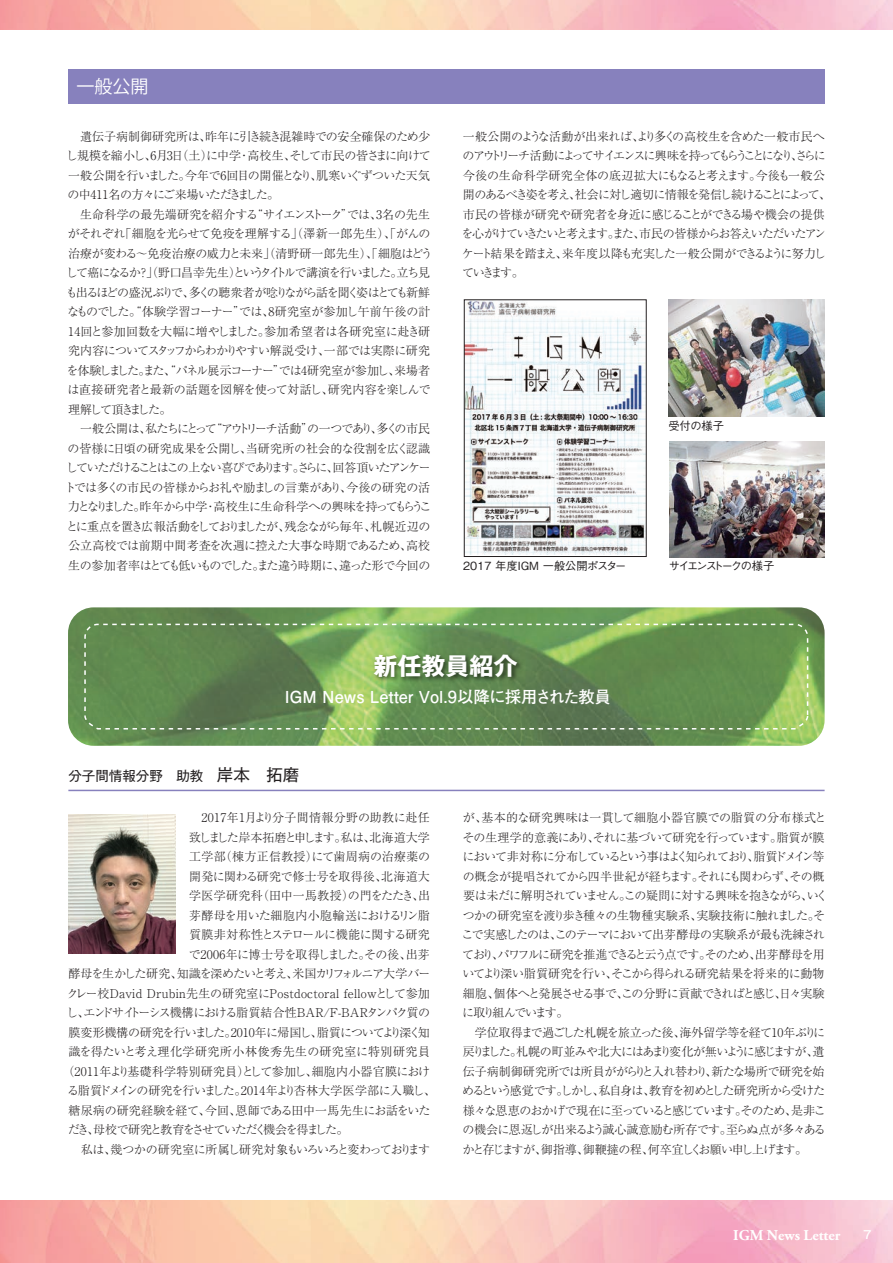
<style>
.page{position:relative;width:893px;height:1263px;background:#fff}
.page>*{position:absolute;margin:0;border:0;box-sizing:border-box;transform-origin:0 0}
.t1{font:700 24px "Gothic MB101 Pro";color:#fff}
.t2{font:18px "Koz Go Pro";color:#fff}
.t3{font:700 16.5px "Futo Go B101 Pro";color:#fff}
.t4{font:700 15px "Adobe Garamond Pro";color:#fff}
.t5{font:13.5px "Gothic MB101 Pro";color:#231f20}
.t6{font:300 12px/19.5px "Ryumin Pro";letter-spacing:-.055em;color:#231f20}
.t7{font:300 12px/19.5px "Ryumin Pro";letter-spacing:-.095em;color:#231f20}
.t8{font:300 12px "Ryumin Pro";letter-spacing:.025em;color:#231f20}
.t9{font:300 12px "Ryumin Pro";letter-spacing:-.03em;color:#231f20}
.t10{font:300 12px "Ryumin Pro";letter-spacing:-.085em;color:#231f20}
.t11{font:300 12px "Ryumin Pro";letter-spacing:-.1em;color:#231f20}
.t12{font:300 12px "Ryumin Pro";letter-spacing:.02em;color:#231f20}
.t13{font:300 12px "Ryumin Pro";letter-spacing:-.01em;color:#231f20}
.t14{font:300 12px "Ryumin Pro";letter-spacing:.045em;color:#231f20}
.t15{font:300 12px "Ryumin Pro";letter-spacing:-.12em;color:#231f20}
.t16{font:300 12px "Ryumin Pro";letter-spacing:.03em;color:#231f20}
.t17{font:300 12px "Ryumin Pro";color:#231f20}
.t18{font:500 11.25px "Gothic BBB Pro";color:#231f20}
.t19{font:500 11.25px "Gothic BBB Pro";letter-spacing:-.155em;color:#231f20}
.t20{font:500 11.25px "Gothic BBB Pro";letter-spacing:-.03em;color:#231f20}
.t21{font:500 11.25px "Gothic MB101 Pro";color:#fff}
.s1{font-size:16.5px}
</style>
<div class="page">
<hr style="left:68px;top:790px;width:757px;height:1px;background:#8781bd">
<img style="left:68px;top:814px;width:108px;height:140px">
<img style="left:669px;top:300px;width:156px;height:117px">
<img style="left:670px;top:442px;width:155px;height:116px">
<img style="left:68px;top:607px;width:757px;height:139px">
<img style="left:369px;top:649px;width:157px;height:40px">
<div style="left:84px;top:624px;width:724px;height:105px;border:2px dashed #fff;border-radius:13px"></div>
<img style="left:466px;top:302px;width:178px;height:252px">
<div style="left:464px;top:300px;width:182px;height:257px;border:1px solid #231f20"></div>
<div style="left:68px;top:69px;width:757px;height:34px;background:#8781bd"></div>
<h2 class="t2" style="left:77px;top:75px;width:73px">一般公開</h2>
<p class="t6" style="left:66px;top:126px;width:367px;text-align:justify;text-indent:14px">遺伝子病制御研究所は、昨年に引き続き混雑時での安全確保のため少し規模を縮小し、6月3日（土）に中学・高校生、そして市民の皆さまに向けて一般公開を行いました。今年で6回目の開催となり、肌寒いぐずついた天気の中411名の方々にご来場いただきました。</p>
<p class="t6" style="left:66px;top:204px;width:368px;text-indent:14px">生命科学の最先端研究を紹介する“サイエンストーク”では、3名の先生がそれぞれ「細胞を光らせて免疫を理解する」（澤新一郎先生）、「がんの治療が変わる～免疫治療の威力と未来」（清野研一郎先生）、「細胞はどうして癌になるか？」（野口昌幸先生）というタイトルで講演を行いました。立ち見も出るほどの盛況ぶりで、多くの聴衆者が唸りながら話を聞く姿はとても新鮮なものでした。“体験学習コーナー”では、8研究室が参加し午前午後の計14回と参加回数を大幅に増やしました。参加希望者は各研究室に赴き研究内容についてスタッフからわかりやすい解説受け、一部では実際に研究を体験しました。また、“パネル展示コーナー”では4研究室が参加し、来場者は直接研究者と最新の話題を図解を使って対話し、研究内容を楽しんで理解して頂きました。</p>
<p class="t6" style="left:65px;top:418px;width:368px;text-indent:15px">一般公開は、私たちにとって“アウトリーチ活動”の一つであり、多くの市民の皆様に日頃の研究成果を公開し、当研究所の社会的な役割を広く認識していただけることはこの上ない喜びであります。さらに、回答頂いたアンケートでは多くの市民の皆様からお礼や励ましの言葉があり、今後の研究の活力となりました。昨年から中学・高校生に生命科学への興味を持ってもらうことに重点を置き広報活動をしておりましたが、残念ながら毎年、札幌近辺の公立高校では前期中間考査を次週に控えた大事な時期であるため、高校生の参加者率はとても低いものでした。また違う時期に、違った形で今回の</p>
<p class="t7" style="left:461px;top:126px;width:371px">一般公開のような活動が出来れば、より多くの高校生を含めた一般市民へのアウトリーチ活動によってサイエンスに興味を持ってもらうことになり、さらに今後の生命科学研究全体の底辺拡大にもなると考えます。今後も一般公開のあるべき姿を考え、社会に対し適切に情報を発信し続けることによって、市民の皆様が研究や研究者を身近に感じることができる場や機会の提供を心がけていきたいと考えます。また、市民の皆様からお答えいただいたアンケート結果を踏まえ、来年度以降も充実した一般公開ができるように努力していきます。</p>
<p class="t20" style="left:668px;top:417px;width:57px">受付の様子</p>
<p class="t18" style="left:463px;top:557px;width:165px">2017 年度IGM 一般公開ポスター</p>
<p class="t19" style="left:669px;top:557px;width:107px">サイエンストークの様子</p>
<h1 class="t1" style="left:373px;top:646px;width:146px">新任教員紹介</h1>
<h3 class="t3" style="left:285px;top:683px;width:327px">IGM News Letter Vol.9以降に採用された教員</h3>
<p class="t5" style="left:68px;top:765px;width:233px">分子間情報分野　助教　<span class="s1">岸本　拓磨</span></p>
<p class="t16" style="left:189px;top:808px;width:242px">　2017年1月より分子間情報分野の助教に赴任</p>
<p class="t10" style="left:189px;top:828px;width:242px">致しました岸本拓磨と申します。私は、北海道大学</p>
<p class="t8" style="left:189px;top:847px;width:243px">工学部（棟方正信教授）にて歯周病の治療薬の</p>
<p class="t17" style="left:189px;top:867px;width:242px">開発に関わる研究で修士号を取得後、北海道大</p>
<p class="t8" style="left:189px;top:886px;width:242px">学医学研究科（田中一馬教授）の門をたたき、出</p>
<p class="t9" style="left:189px;top:906px;width:242px">芽酵母を用いた細胞内小胞輸送におけるリン脂</p>
<p class="t9" style="left:189px;top:925px;width:242px">質膜非対称性とステロールに機能に関する研究</p>
<p class="t9" style="left:189px;top:945px;width:243px">で2006年に博士号を取得しました。その後、出芽</p>
<p class="t10" style="left:68px;top:964px;width:364px">酵母を生かした研究、知識を深めたいと考え、米国カリフォルニア大学バー</p>
<p class="t8" style="left:67px;top:984px;width:364px">クレー校David Drubin先生の研究室にPostdoctoral fellowとして参加</p>
<p class="t11" style="left:66px;top:1003px;width:366px">し、エンドサイトーシス機構における脂質結合性BAR/F-BARタンパク質の</p>
<p class="t6" style="left:68px;top:1021px;width:363px">膜変形機構の研究を行いました。2010年に帰国し、脂質についてより深く知</p>
<p class="t14" style="left:68px;top:1042px;width:363px">識を得たいと考え理化学研究所小林俊秀先生の研究室に特別研究員</p>
<p class="t12" style="left:62px;top:1062px;width:369px">（2011年より基礎科学特別研究員）として参加し、細胞内小器官膜におけ</p>
<p class="t6" style="left:67px;top:1080px;width:370px">る脂質ドメインの研究を行いました。2014年より杏林大学医学部に入職し、</p>
<p class="t13" style="left:68px;top:1101px;width:364px">糖尿病の研究経験を経て、今回、恩師である田中一馬先生にお話をいた</p>
<p class="t15" style="left:68px;top:1120px;width:282px">だき、母校で研究と教育をさせていただく機会を得ました。</p>
<p class="t6" style="left:68px;top:1138px;width:363px">　私は、幾つかの研究室に所属し研究対象もいろいろと変わっております</p>
<p class="t6" style="left:462px;top:807px;width:368px">が、基本的な研究興味は一貫して細胞小器官膜での脂質の分布様式とその生理学的意義にあり、それに基づいて研究を行っています。脂質が膜において非対称に分布しているという事はよく知られており、脂質ドメイン等の概念が提唱されてから四半世紀が経ちます。それにも関わらず、その概要は未だに解明されていません。この疑問に対する興味を抱きながら、いくつかの研究室を渡り歩き種々の生物種実験系、実験技術に触れました。そこで実感したのは、このテーマにおいて出芽酵母の実験系が最も洗練されており、パワフルに研究を推進できると云う点です。そのため、出芽酵母を用いてより深い脂質研究を行い、そこから得られる研究結果を将来的に動物細胞、個体へと発展させる事で、この分野に貢献できればと感じ、日々実験に取り組んでいます。<br>　学位取得まで過ごした札幌を旅立った後、海外留学等を経て10年ぶりに戻りました。札幌の町並みや北大にはあまり変化が無いように感じますが、遺伝子病制御研究所では所員ががらりと入れ替わり、新たな場所で研究を始めるという感覚です。しかし、私自身は、教育を初めとした研究所から受けた様々な恩恵のおかげで現在に至っていると感じています。そのため、是非この機会に恩返しが出来るよう誠心誠意励む所存です。至らぬ点が多々あるかと存じますが、御指導、御鞭撻の程、何卒宜しくお願い申し上げます。</p>
<p class="t4" style="left:733px;top:1226px;width:109px">IGM News Letter</p>
<p class="t21" style="left:863px;top:1225px;width:10px">7</p>
</div>
